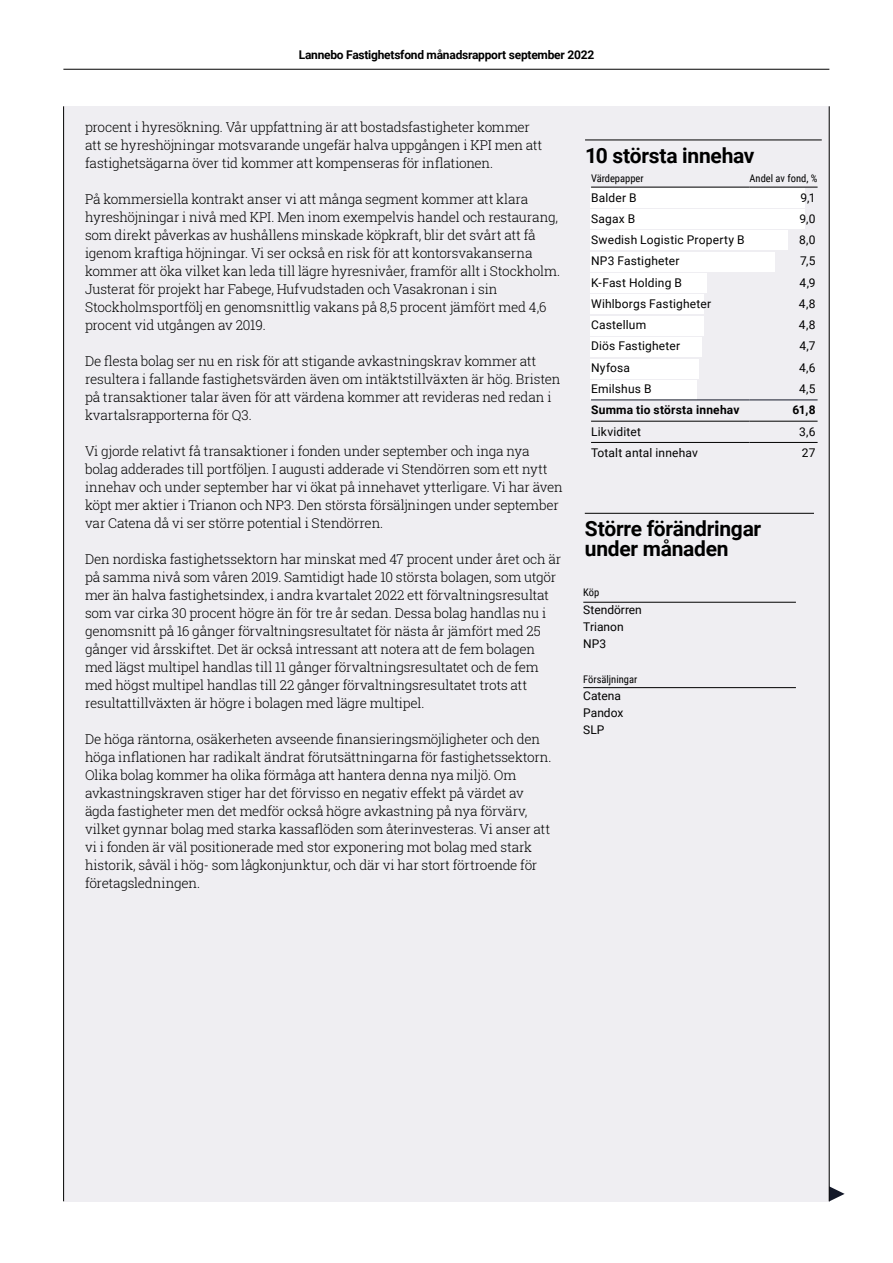
<style>
.page{position:relative;width:893px;height:1263px;background:#fff}
.page>*{position:absolute;margin:0;border:0;box-sizing:border-box;transform-origin:0 0}
.t1{font:700 21px/19.5px "Roboto";letter-spacing:-.015em;color:#000}
.t2{font:300 13.5px/18px "Roboto Slab";letter-spacing:-.015em;color:#000}
.t3{font:12px/17.1px "Roboto";letter-spacing:.015em;color:#000}
.t4{font:700 12px "Roboto";letter-spacing:-.02em;color:#000}
.t5{font:700 12px "Roboto";letter-spacing:.02em;color:#000}
.t6{font:10.5px "Roboto Condensed";color:#000}
</style>
<div class="page">
<div style="left:64px;top:106px;width:765px;height:1095px;background:#efeef2"></div>
<svg style="left:830px;top:1186px;width:15px;height:15px"></svg>
<hr style="left:63px;top:106px;width:1px;height:1095px;background:#000">
<hr style="left:829px;top:106px;width:1px;height:1095px;background:#000">
<div style="left:590px;top:188px;width:215px;height:19px;background:#fff"></div>
<div style="left:590px;top:209px;width:215px;height:20px;background:#fff"></div>
<div style="left:590px;top:231px;width:197px;height:19px;background:#fff"></div>
<div style="left:590px;top:252px;width:184px;height:19px;background:#fff"></div>
<div style="left:590px;top:274px;width:116px;height:19px;background:#fff"></div>
<div style="left:590px;top:295px;width:114px;height:19px;background:#fff"></div>
<div style="left:590px;top:316px;width:114px;height:19px;background:#fff"></div>
<div style="left:590px;top:338px;width:111px;height:19px;background:#fff"></div>
<div style="left:590px;top:359px;width:109px;height:19px;background:#fff"></div>
<div style="left:590px;top:380px;width:106px;height:19px;background:#fff"></div>
<hr style="left:585px;top:140px;width:237px;height:1px;background:#000">
<hr style="left:591px;top:400px;width:158px;height:1px;background:#131829">
<hr style="left:749px;top:400px;width:69px;height:1px;background:#131829">
<hr style="left:591px;top:187px;width:158px;height:1px;background:#000">
<hr style="left:749px;top:187px;width:69px;height:1px;background:#000">
<hr style="left:591px;top:421px;width:158px;height:1px;background:#000">
<hr style="left:749px;top:421px;width:69px;height:1px;background:#000">
<hr style="left:591px;top:442px;width:158px;height:1px;background:#000">
<hr style="left:749px;top:442px;width:69px;height:1px;background:#000">
<hr style="left:585px;top:513px;width:229px;height:1px;background:#000">
<hr style="left:583px;top:602px;width:213px;height:1px;background:#000">
<hr style="left:583px;top:687px;width:213px;height:1px;background:#000">
<hr style="left:63px;top:69px;width:766px;height:1px;background:#000">
<p class="t4" style="left:299px;top:46px;width:297px">Lannebo Fastighetsfond månadsrapport september 2022</p>
<p class="t2" style="left:85px;top:118px;width:459px">procent i hyresökning. Vår uppfattning är att bostadsfastigheter kommer att se hyreshöjningar motsvarande ungefär halva uppgången i KPI men att fastighetsägarna över tid kommer att kompenseras för inflationen.</p>
<p class="t2" style="left:85px;top:190px;width:477px">På kommersiella kontrakt anser vi att många segment kommer att klara hyreshöjningar i nivå med KPI. Men inom exempelvis handel och restaurang, som direkt påverkas av hushållens minskade köpkraft, blir det svårt att få igenom kraftiga höjningar. Vi ser också en risk för att kontorsvakanserna kommer att öka vilket kan leda till lägre hyresnivåer, framför allt i Stockholm.<br>Justerat för projekt har Fabege, Hufvudstaden och Vasakronan i sin Stockholmsportfölj en genomsnittlig vakans på 8,5 procent jämfört med 4,6 procent vid utgången av 2019.</p>
<p class="t2" style="left:85px;top:352px;width:477px">De flesta bolag ser nu en risk för att stigande avkastningskrav kommer att resultera i fallande fastighetsvärden även om intäktstillväxten är hög. Bristen på transaktioner talar även för att värdena kommer att revideras ned redan i kvartalsrapporterna för Q3.</p>
<p class="t2" style="left:85px;top:442px;width:479px">Vi gjorde relativt få transaktioner i fonden under september och inga nya bolag adderades till portföljen. I augusti adderade vi Stendörren som ett nytt innehav och under september har vi ökat på innehavet ytterligare. Vi har även köpt mer aktier i Trianon och NP3. Den största försäljningen under september var Catena då vi ser större potential i Stendörren.</p>
<p class="t2" style="left:85px;top:550px;width:478px">Den nordiska fastighetssektorn har minskat med 47 procent under året och är på samma nivå som våren 2019. Samtidigt hade 10 största bolagen, som utgör mer än halva fastighetsindex, i andra kvartalet 2022 ett förvaltningsresultat som var cirka 30 procent högre än för tre år sedan. Dessa bolag handlas nu i genomsnitt på 16 gånger förvaltningsresultatet för nästa år jämfört med 25 gånger vid årsskiftet. Det är också intressant att notera att de fem bolagen med lägst multipel handlas till 11 gånger förvaltningsresultatet och de fem med högst multipel handlas till 22 gånger förvaltningsresultatet trots att resultattillväxten är högre i bolagen med lägre multipel.</p>
<p class="t2" style="left:85px;top:730px;width:468px">De höga räntorna, osäkerheten avseende finansieringsmöjligheter och den höga inflationen har radikalt ändrat förutsättningarna för fastighetssektorn.<br>Olika bolag kommer ha olika förmåga att hantera denna nya miljö. Om avkastningskraven stiger har det förvisso en negativ effekt på värdet av ägda fastigheter men det medför också högre avkastning på nya förvärv, vilket gynnar bolag med starka kassaflöden som återinvesteras. Vi anser att vi i fonden är väl positionerade med stor exponering mot bolag med stark historik, såväl i hög- som lågkonjunktur, och där vi har stort förtroende för företagsledningen.</p>
<h1 class="t1" style="left:585px;top:145px;width:171px">10 största innehav</h1>
<p class="t6" style="left:591px;top:171px;width:54px">Värdepapper</p>
<p class="t6" style="left:749px;top:171px;width:69px">Andel av fond, %</p>
<p class="t3" style="left:591px;top:188px;width:47px">Balder B</p>
<p class="t3" style="left:800px;top:188px;width:17px">9,1</p>
<p class="t3" style="left:591px;top:210px;width:46px">Sagax B</p>
<p class="t3" style="left:799px;top:210px;width:18px">9,0</p>
<p class="t3" style="left:591px;top:231px;width:155px">Swedish Logistic Property B</p>
<p class="t3" style="left:799px;top:231px;width:18px">8,0</p>
<p class="t3" style="left:591px;top:252px;width:90px">NP3 Fastigheter</p>
<p class="t3" style="left:800px;top:252px;width:17px">7,5</p>
<p class="t3" style="left:591px;top:273px;width:92px">K-Fast Holding B</p>
<p class="t3" style="left:799px;top:273px;width:18px">4,9</p>
<p class="t3" style="left:591px;top:295px;width:122px">Wihlborgs Fastigheter</p>
<p class="t3" style="left:799px;top:295px;width:18px">4,8</p>
<p class="t3" style="left:591px;top:316px;width:57px">Castellum</p>
<p class="t3" style="left:799px;top:316px;width:18px">4,8</p>
<p class="t3" style="left:591px;top:337px;width:91px">Diös Fastigheter</p>
<p class="t3" style="left:799px;top:337px;width:18px">4,7</p>
<p class="t3" style="left:591px;top:358px;width:41px">Nyfosa</p>
<p class="t3" style="left:799px;top:358px;width:18px">4,6</p>
<p class="t3" style="left:591px;top:380px;width:62px">Emilshus B</p>
<p class="t3" style="left:799px;top:380px;width:18px">4,5</p>
<p class="t5" style="left:591px;top:402px;width:150px">Summa tio största innehav</p>
<p class="t4" style="left:793px;top:402px;width:24px">61,8</p>
<p class="t3" style="left:591px;top:422px;width:52px">Likviditet</p>
<p class="t3" style="left:799px;top:422px;width:18px">3,6</p>
<p class="t3" style="left:591px;top:443px;width:108px">Totalt antal innehav</p>
<p class="t3" style="left:802px;top:443px;width:15px">27</p>
<h1 class="t1" style="left:585px;top:518px;width:178px">Större förändringar under månaden</h1>
<p class="t6" style="left:583px;top:585px;width:18px">Köp</p>
<p class="t3" style="left:583px;top:601px;width:60px">Stendörren<br>Trianon<br>NP3</p>
<p class="t6" style="left:583px;top:672px;width:55px">Försäljningar</p>
<p class="t3" style="left:583px;top:686px;width:42px">Catena<br>Pandox<br>SLP</p>
</div>
